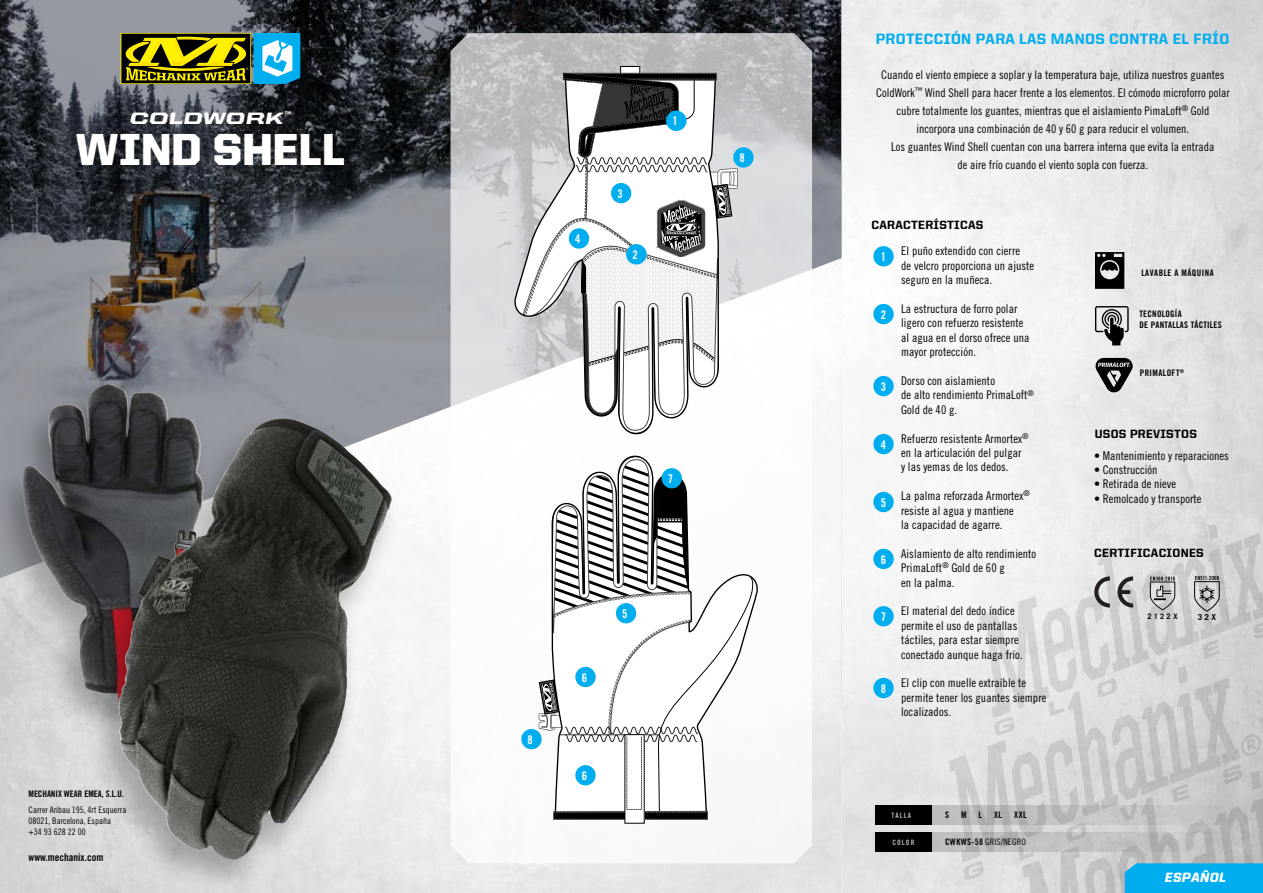
<style>
.page{position:relative;width:1263px;height:893px;background:#fff}
.page>*{position:absolute;margin:0;border:0;box-sizing:border-box;transform-origin:0 0}
.t1{font:900 45px "United Sans Reg";letter-spacing:-.01em;color:#fff}
.t2{font:900 16.5px "United Italic Ext";letter-spacing:.005em;color:#fff}
.t3{font:800 15px "United Sans Reg";letter-spacing:.025em;color:#00aeef}
.t4{font:900 13.5px "United Italic Reg";letter-spacing:.025em;color:#fff}
.t5{font:12px/14.4px "Trade Gothic LT Cond Eighteen";letter-spacing:.005em;color:#000}
.t6{font:12px/18px "Trade Gothic Cond Eighteen";color:#000;text-align:center}
.t7{font:800 12px "United Sans Reg";letter-spacing:.025em;color:#000}
.t8{font:12px "Trade Gothic Bold Cond Twenty";color:#fff}
.t9{font:10.5px "Trade Gothic Bold Cond Twenty";color:#000}
.t10{font:9px/10.8px "Trade Gothic Cond Eighteen";color:#000}
.t11{font:9px/10.8px "Trade Gothic Bold Cond Twenty";letter-spacing:.025em;color:#000}
.t12{font:9px "Trade Gothic Bold Cond Twenty";color:#000}
.t13{font:9px "Trade Gothic Bold Cond Twenty";letter-spacing:.05em;color:#000}
.t14{font:9px "Trade Gothic Bold Cond Twenty";letter-spacing:.045em;color:#000}
.t15{font:700 8.25px "Trade Gothic";color:#000}
.t16{font:700 7.5px "Trade Gothic";letter-spacing:.315em;color:#000}
.t17{font:7.35px "Trade Gothic Bold Cond Twenty";letter-spacing:.145em;color:#fff}
.s1{font-family:"Trade Gothic Bold Cond Twenty"}
</style>
<div class="page">
<img style="left:842px;top:0;width:421px;height:893px">
<svg style="left:979px;top:525px;width:284px;height:193px"></svg>
<svg style="left:963px;top:863px;width:21px;height:17px"></svg>
<svg style="left:1241px;top:733px;width:20px;height:24px"></svg>
<svg style="left:948px;top:665px;width:292px;height:198px;background:#d5d6d7"></svg>
<svg style="left:0;top:0;width:842px;height:258px;background:#42464c"></svg>
<img style="left:0;top:258px;width:842px;height:635px">
<div style="left:0;top:379px;width:222px;height:361px;background:#000;opacity:.28"></div>
<img style="left:22px;top:384px;width:87px;height:207px">
<svg style="left:121px;top:33px;width:179px;height:51px;background:#69833f"></svg>
<div style="left:86px;top:413px;width:316px;height:480px;background:#000;opacity:.28"></div>
<img style="left:118px;top:418px;width:186px;height:443px">
<svg style="left:451px;top:33px;width:361px;height:830px"></svg>
<svg style="left:514px;top:63px;width:224px;height:378px"></svg>
<svg style="left:551px;top:449px;width:208px;height:369px"></svg>
<svg style="left:539px;top:456px;width:219px;height:361px"></svg>
<div style="left:625px;top:735px;width:19px;height:88px;background:#fff"></div>
<div style="left:627px;top:737px;width:15px;height:73px;border:1px dashed #464547"></div>
<div style="left:569px;top:228px;width:20px;height:21px;background:#00aeef;border-radius:50%"></div>
<div style="left:662px;top:468px;width:20px;height:20px;background:#00aeef;border-radius:50%"></div>
<div style="left:521px;top:729px;width:21px;height:20px;background:#00aeef;border-radius:50%"></div>
<div style="left:733px;top:147px;width:20px;height:21px;background:#00aeef;border-radius:50%"></div>
<div style="left:575px;top:667px;width:21px;height:20px;background:#00aeef;border-radius:50%"></div>
<div style="left:575px;top:765px;width:21px;height:20px;background:#00aeef;border-radius:50%"></div>
<div style="left:611px;top:183px;width:20px;height:20px;background:#00aeef;border-radius:50%"></div>
<div style="left:616px;top:603px;width:20px;height:20px;background:#00aeef;border-radius:50%"></div>
<svg style="left:1018px;top:764px;width:245px;height:129px;background:#a3c3d0"></svg>
<div style="left:626px;top:244px;width:20px;height:21px;background:#00aeef;border-radius:50%"></div>
<div style="left:666px;top:111px;width:20px;height:20px;background:#00aeef;border-radius:50%"></div>
<svg style="left:1094px;top:576px;width:39px;height:32px"></svg>
<div style="left:873px;top:376px;width:21px;height:20px;background:#00aeef;border-radius:50%"></div>
<div style="left:873px;top:434px;width:21px;height:20px;background:#00aeef;border-radius:50%"></div>
<div style="left:873px;top:304px;width:21px;height:20px;background:#00aeef;border-radius:50%"></div>
<div style="left:873px;top:246px;width:21px;height:20px;background:#00aeef;border-radius:50%"></div>
<div style="left:873px;top:492px;width:21px;height:20px;background:#00aeef;border-radius:50%"></div>
<div style="left:873px;top:606px;width:21px;height:20px;background:#00aeef;border-radius:50%"></div>
<div style="left:873px;top:678px;width:21px;height:20px;background:#00aeef;border-radius:50%"></div>
<div style="left:873px;top:549px;width:21px;height:20px;background:#00aeef;border-radius:50%"></div>
<svg style="left:1095px;top:252px;width:29px;height:37px"></svg>
<svg style="left:1095px;top:306px;width:34px;height:39px"></svg>
<svg style="left:931px;top:805px;width:318px;height:20px;background:#b9bbbd"></svg>
<svg style="left:931px;top:832px;width:318px;height:20px;background:#b9babc"></svg>
<div style="left:875px;top:805px;width:56px;height:20px;background:#000"></div>
<div style="left:875px;top:832px;width:56px;height:20px;background:#000"></div>
<svg style="left:1150px;top:577px;width:25px;height:33px"></svg>
<svg style="left:1094px;top:358px;width:39px;height:36px"></svg>
<svg style="left:1194px;top:576px;width:26px;height:36px"></svg>
<h2 class="t2" style="left:130px;top:108px;width:163px">COLDWORK<sup>™</sup></h2>
<h1 class="t1" style="left:76px;top:125px;width:270px">WIND SHELL</h1>
<p class="t12" style="left:28px;top:788px;width:97px">MECHANIX WEAR EMEA, S.L.U.</p>
<p class="t10" style="left:28px;top:805px;width:99px">Carrer Aribau 195, 4rt Esquerra<br>08021, Barcelona, España +34 93 628 22 00</p>
<p class="t9" style="left:28px;top:851px;width:76px">www.mechanix.com</p>
<p class="t8" style="left:575px;top:231px;width:7px">4</p>
<p class="t8" style="left:617px;top:186px;width:7px">3</p>
<p class="t8" style="left:632px;top:247px;width:7px">2</p>
<p class="t8" style="left:672px;top:114px;width:7px">1</p>
<p class="t8" style="left:740px;top:150px;width:7px">8</p>
<p class="t8" style="left:668px;top:471px;width:7px">7</p>
<p class="t8" style="left:528px;top:732px;width:7px">8</p>
<p class="t8" style="left:582px;top:670px;width:7px">6</p>
<p class="t8" style="left:582px;top:768px;width:7px">6</p>
<p class="t8" style="left:622px;top:606px;width:7px">5</p>
<p class="t3" style="left:876px;top:31px;width:355px">PROTECCIÓN PARA LAS MANOS CONTRA EL FRÍO</p>
<p class="t6" style="left:876px;top:65px;width:355px">Cuando el viento empiece a soplar y la temperatura baje, utiliza nuestros guantes ColdWork<sup>™</sup> Wind Shell para hacer frente a los elementos. El cómodo microforro polar cubre totalmente los guantes, mientras que el aislamiento PimaLoft<sup>®</sup> Gold incorpora una combinación de 40 y 60 g para reducir el volumen.<br>Los guantes Wind Shell cuentan con una barrera interna que evita la entrada<br>de aire frío cuando el viento sopla con fuerza.</p>
<p class="t7" style="left:871px;top:219px;width:113px">CARACTERÍSTICAS</p>
<p class="t8" style="left:881px;top:249px;width:7px">1</p>
<p class="t8" style="left:881px;top:307px;width:7px">2</p>
<p class="t8" style="left:881px;top:379px;width:7px">3</p>
<p class="t8" style="left:881px;top:437px;width:7px">4</p>
<p class="t8" style="left:881px;top:495px;width:7px">5</p>
<p class="t8" style="left:881px;top:552px;width:7px">6</p>
<p class="t8" style="left:881px;top:609px;width:7px">7</p>
<p class="t8" style="left:881px;top:681px;width:7px">8</p>
<p class="t5" style="left:901px;top:244px;width:135px">El puño extendido con cierre<br>de velcro proporciona un ajuste seguro en la muñeca.</p>
<p class="t5" style="left:901px;top:301px;width:130px">La estructura de forro polar ligero con refuerzo resistente al agua en el dorso ofrece una mayor protección.</p>
<p class="t5" style="left:901px;top:373px;width:134px">Dorso con aislamiento<br>de alto rendimiento PrimaLoft<sup>®<br></sup>Gold de 40 g.</p>
<p class="t5" style="left:901px;top:431px;width:129px">Refuerzo resistente Armortex<sup>® </sup>en la articulación del pulgar<br>y las yemas de los dedos.</p>
<p class="t5" style="left:901px;top:489px;width:130px">La palma reforzada Armortex<sup>® </sup>resiste al agua y mantiene<br>la capacidad de agarre.</p>
<p class="t5" style="left:901px;top:546px;width:137px">Aislamiento de alto rendimiento<br>PrimaLoft<sup>®</sup> Gold de 60 g<br>en la palma.</p>
<p class="t5" style="left:901px;top:604px;width:123px">El material del dedo índice permite el uso de pantallas táctiles, para estar siempre conectado aunque haga frío.</p>
<p class="t5" style="left:901px;top:676px;width:147px">El clip con muelle extraíble te permite tener los guantes siempre localizados.</p>
<p class="t11" style="left:945px;top:809px;width:5px">S</p>
<p class="t11" style="left:961px;top:809px;width:7px">M</p>
<p class="t11" style="left:978px;top:809px;width:5px">L</p>
<p class="t11" style="left:994px;top:809px;width:9px">XL</p>
<p class="t11" style="left:1014px;top:809px;width:14px">XXL</p>
<p class="t17" style="left:891px;top:810px;width:21px">TALLA</p>
<p class="t17" style="left:892px;top:838px;width:23px">COLOR</p>
<p class="t10" style="left:945px;top:837px;width:82px"><span class="s1">CWKWS-58</span> GRIS/NEGRO</p>
<p class="t13" style="left:1141px;top:267px;width:74px">LAVABLE A MÁQUINA</p>
<p class="t11" style="left:1139px;top:308px;width:84px">TECNOLOGÍA<br>DE PANTALLAS TÁCTILES</p>
<p class="t14" style="left:1140px;top:367px;width:46px">PRIMALOFT<sup>®</sup></p>
<p class="t7" style="left:1095px;top:428px;width:104px">USOS PREVISTOS</p>
<p class="t6" style="left:1094px;top:446px;width:136px">• Mantenimiento y reparaciones</p>
<p class="t6" style="left:1094px;top:461px;width:65px">• Construcción</p>
<p class="t6" style="left:1094px;top:475px;width:83px">• Retirada de nieve</p>
<p class="t6" style="left:1094px;top:489px;width:109px">• Remolcado y transporte</p>
<p class="t7" style="left:1094px;top:546px;width:111px">CERTIFICACIONES</p>
<p class="t16" style="left:1147px;top:611px;width:32px">2122X</p>
<p class="t15" style="left:1198px;top:612px;width:20px">32X</p>
<p class="t4" style="left:1165px;top:870px;width:63px">ESPAÑOL</p>
</div>
